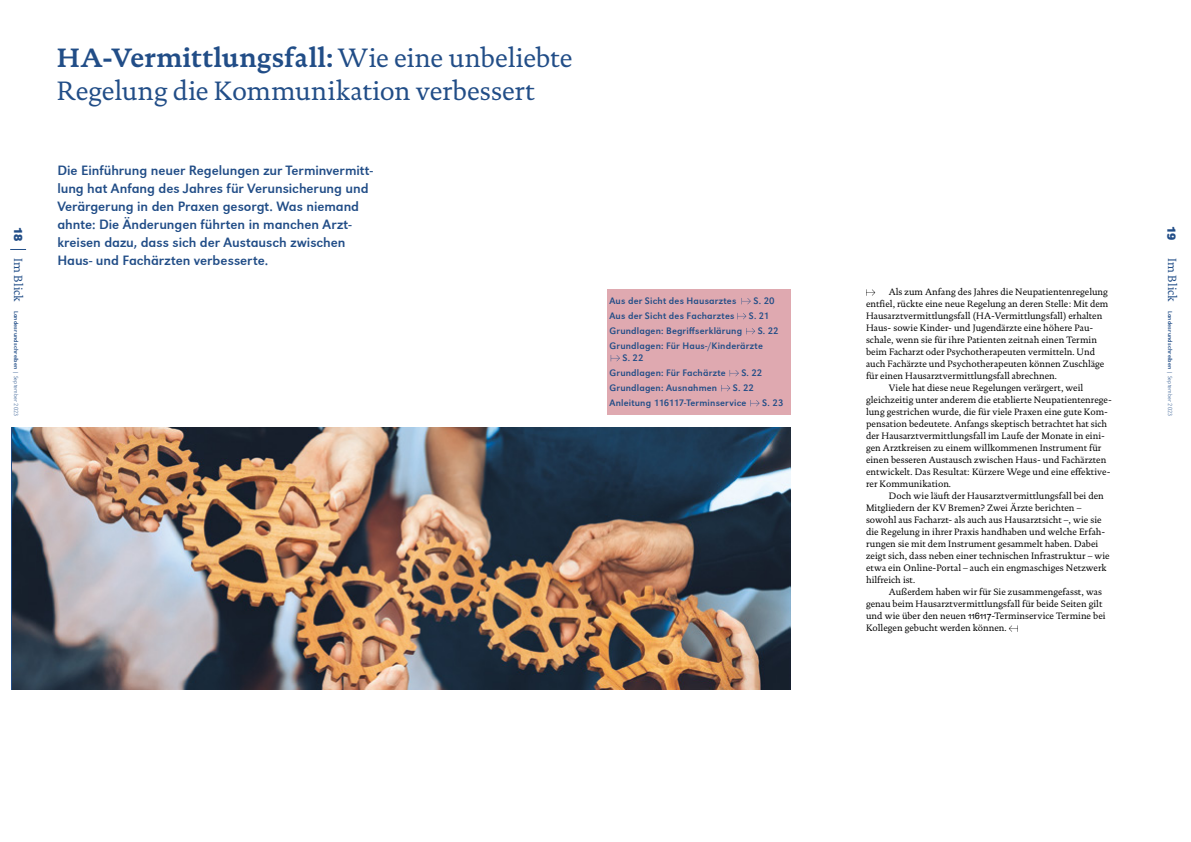
<style>
.page{position:relative;width:1191px;height:842px;background:#fff}
.page>*{position:absolute;margin:0;border:0;box-sizing:border-box;transform-origin:0 0}
.t1{font:27px/33px "DTL Documenta TOT";color:#214d87}
.t2{font:14px/18px "URW Grotesk";letter-spacing:-.005em;color:#214d87}
.t3{font:700 12px "URW Grotesk";color:#214d87}
.t4{font:9.7px/15px "URW Grotesk";letter-spacing:.015em;color:#214d87}
.t5{font:9.4px "DTL Documenta TOT";color:#000}
.t6{font:6px "URW Grotesk";letter-spacing:.025em;color:#214d87}
.s1{font-family:"DTL Documenta TOT";font-size:12px}
.s2{font-weight:300;font-stretch:expanded}
.s3{font-weight:700}
.s4{font-family:"Arial";font-size:9px}
</style>
<div class="page">
<img style="left:13px;top:427px;width:777px;height:263px">
<div style="left:606px;top:289px;width:184px;height:126px;background:#dfa9b0"></div>
<svg style="left:741px;top:298px;width:10px;height:6px"></svg>
<svg style="left:737px;top:313px;width:9px;height:6px"></svg>
<svg style="left:746px;top:328px;width:9px;height:6px"></svg>
<svg style="left:611px;top:355px;width:9px;height:6px"></svg>
<svg style="left:729px;top:370px;width:10px;height:6px"></svg>
<svg style="left:721px;top:385px;width:9px;height:6px"></svg>
<svg style="left:750px;top:400px;width:9px;height:6px"></svg>
<img style="left:681px;top:520px;width:110px;height:170px">
<img style="left:11px;top:249px;width:280px;height:268px">
<svg style="left:10px;top:249px;width:16px;height:1px"></svg>
<svg style="left:866px;top:289px;width:9px;height:7px"></svg>
<svg style="left:1008px;top:625px;width:10px;height:7px"></svg>
<p class="t3" style="left:25px;top:227px;width:16px;rotate:90deg">18</p>
<p class="t6" style="left:20px;top:258px;width:160px;rotate:90deg"><span class="s1">Im Blick</span> Landesrundschreiben | <span class="s2">September 2023</span></p>
<h1 class="t1" style="left:57px;top:42px;width:517px"><span class="s3">HA-Vermittlungsfall:</span> Wie eine unbeliebte<br>Regelung die Kommunikation verbessert</h1>
<p class="t2" style="left:57px;top:162px;width:317px">Die Einführung neuer Regelungen zur Terminvermitt&shy;lung hat Anfang des Jahres für Verunsicherung und Verärgerung in den Praxen gesorgt. Was niemand ahnte: Die Änderungen führten in manchen Arzt&shy;kreisen dazu, dass sich der Austausch zwischen Haus- und Fachärzten verbesserte.</p>
<p class="t4" style="left:609px;top:294px;width:128px">Aus der Sicht des Hausarztes</p>
<p class="t4" style="left:753px;top:294px;width:23px">S. 20</p>
<p class="t4" style="left:609px;top:309px;width:127px">Aus der Sicht des Facharztes</p>
<p class="t4" style="left:749px;top:309px;width:22px">S. 21</p>
<p class="t4" style="left:609px;top:324px;width:134px">Grundlagen: Begriffserklärung</p>
<p class="t4" style="left:609px;top:324px;width:171px;text-indent:148px">S. 22<br>Grundlagen: Für Haus-/Kinderärzte</p>
<p class="t4" style="left:609px;top:351px;width:118px;text-indent:13px">S. 22<br>Grundlagen: Für Fachärzte</p>
<p class="t4" style="left:741px;top:366px;width:23px">S. 22</p>
<p class="t4" style="left:609px;top:381px;width:109px">Grundlagen: Ausnahmen</p>
<p class="t4" style="left:609px;top:381px;width:146px;text-indent:123px">S. 22<br>Anleitung 116117-Terminservice</p>
<p class="t4" style="left:762px;top:396px;width:23px">S. 23</p>
<p class="t5" style="left:888px;top:287px;width:221px">Als zum Anfang des Jahres die Neupatientenregelung</p>
<p class="t5" style="left:866px;top:299px;width:244px">entfiel, rückte eine neue Regelung an deren Stelle: Mit dem</p>
<p class="t5" style="left:866px;top:311px;width:238px">Hausarztvermittlungsfall (HA-Vermittlungsfall) erhalten</p>
<p class="t5" style="left:866px;top:323px;width:229px">Haus- sowie Kinder- und Jugendärzte eine höhere Pau-</p>
<p class="t5" style="left:866px;top:335px;width:232px">schale, wenn sie für ihre Patienten zeitnah einen Termin</p>
<p class="t5" style="left:866px;top:347px;width:231px">beim Facharzt oder Psychotherapeuten vermitteln. Und</p>
<p class="t5" style="left:866px;top:359px;width:240px">auch Fachärzte und Psychotherapeuten können Zuschläge</p>
<p class="t5" style="left:866px;top:371px;width:192px">für einen Hausarztvermittlungsfall abrechnen.</p>
<p class="t5" style="left:888px;top:383px;width:196px">Viele hat diese neue Regelungen verärgert, weil</p>
<p class="t5" style="left:866px;top:395px;width:247px">gleichzeitig unter anderem die etablierte Neupatientenrege-</p>
<p class="t5" style="left:866px;top:407px;width:243px">lung gestrichen wurde, die für viele Praxen eine gute Kom-</p>
<p class="t5" style="left:866px;top:419px;width:243px">pensation bedeutete. Anfangs skeptisch betrachtet hat sich</p>
<p class="t5" style="left:866px;top:431px;width:240px">der Hausarztvermittlungsfall im Laufe der Monate in eini-</p>
<p class="t5" style="left:866px;top:443px;width:237px">gen Arztkreisen zu einem willkommenen Instrument für</p>
<p class="t5" style="left:866px;top:455px;width:242px">einen besseren Austausch zwischen Haus- und Fachärzten</p>
<p class="t5" style="left:866px;top:467px;width:246px">entwickelt. Das Resultat: Kürzere Wege und eine effektive-</p>
<p class="t5" style="left:866px;top:479px;width:87px">rer Kommunikation.</p>
<p class="t5" style="left:888px;top:491px;width:217px">Doch wie läuft der Hausarztvermittlungsfall bei den</p>
<p class="t5" style="left:866px;top:503px;width:217px">Mitgliedern der KV Bremen? Zwei Ärzte berichten –</p>
<p class="t5" style="left:866px;top:515px;width:237px">sowohl aus Facharzt- als auch aus Hausarztsicht –, wie sie</p>
<p class="t5" style="left:866px;top:527px;width:241px">die Regelung in ihrer Praxis handhaben und welche Erfah-</p>
<p class="t5" style="left:866px;top:539px;width:234px">rungen sie mit dem Instrument gesammelt haben. Dabei</p>
<p class="t5" style="left:866px;top:551px;width:245px">zeigt sich, dass neben einer technischen Infrastruktur – wie</p>
<p class="t5" style="left:866px;top:563px;width:242px">etwa ein Online-Portal – auch ein engmaschiges Netzwerk</p>
<p class="t5" style="left:866px;top:575px;width:51px">hilfreich ist.</p>
<p class="t5" style="left:888px;top:587px;width:215px">Außerdem haben wir für Sie zusammengefasst, was</p>
<p class="t5" style="left:866px;top:599px;width:238px">genau beim Hausarztvermittlungsfall für beide Seiten gilt</p>
<p class="t5" style="left:866px;top:611px;width:241px">und wie über den neuen <span class="s4">116117</span>-Terminservice Termine bei</p>
<p class="t5" style="left:866px;top:623px;width:142px">Kollegen gebucht werden können.</p>
<p class="t3" style="left:1178px;top:226px;width:16px;rotate:90deg">19</p>
<p class="t6" style="left:1173px;top:258px;width:160px;rotate:90deg"><span class="s1">Im Blick</span> Landesrundschreiben | <span class="s2">September 2023</span></p>
</div>
